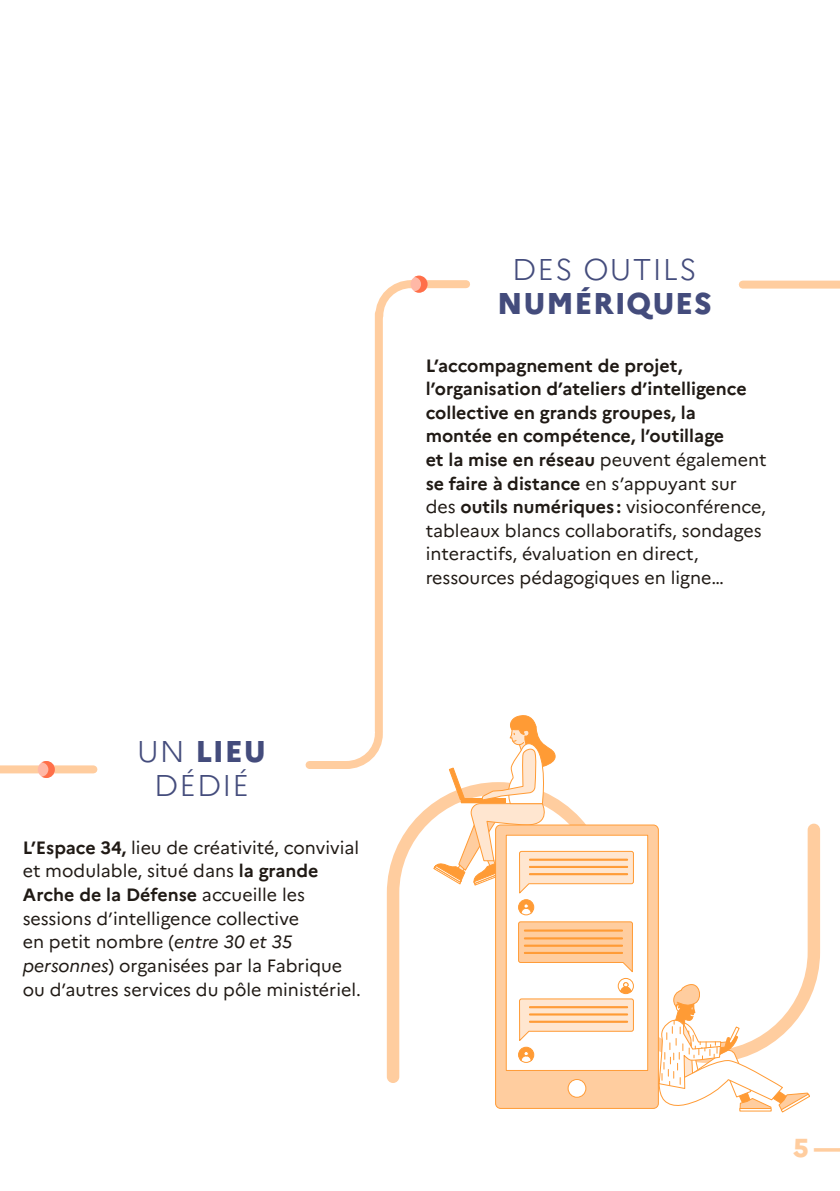
<style>
.page{position:relative;width:840px;height:1191px;background:#fff}
.page>*{position:absolute;margin:0;border:0;box-sizing:border-box;transform-origin:0 0}
.t1{font:300 30px/34px "Marianne";letter-spacing:.04em;color:#444c7c;text-align:center}
.t2{font:800 30px "Marianne";letter-spacing:.025em;color:#444c7c}
.t3{font:800 26px "Marianne";color:#ffcd9f}
.t4{font:700 17.8px/23.6px "Marianne";color:#201a15}
.t5{font:17.8px/23.6px "Marianne";color:#201a15}
.s1{font-weight:800}
.s2{font-weight:700}
.s3{font-style:italic}
.s4{font-weight:400}
</style>
<div class="page">
<svg style="left:386px;top:803px;width:433px;height:280px"></svg>
<div style="left:495px;top:825px;width:163px;height:283px;background:#ffcd9f;border-radius:5px"></div>
<div style="left:495px;top:824px;width:163px;height:285px;border:1px solid #ff9b35;border-radius:5px"></div>
<div style="left:506px;top:835px;width:141px;height:235px;background:#fff"></div>
<div style="left:505px;top:834px;width:142px;height:237px;border:1px solid #ff9b35"></div>
<div style="left:567px;top:1079px;width:18px;height:18px;background:#fff;border-radius:50%"></div>
<div style="left:567px;top:1079px;width:19px;height:18px;border:1px solid #ff9b35;border-radius:50%"></div>
<svg style="left:518px;top:921px;width:116px;height:142px"></svg>
<div style="left:523px;top:937px;width:99px;height:2px;border:1px solid #ff9b35"></div>
<div style="left:523px;top:929px;width:99px;height:2px;border:1px solid #ff9b35"></div>
<div style="left:523px;top:944px;width:99px;height:2px;border:1px solid #ff9b35"></div>
<div style="left:523px;top:952px;width:99px;height:2px;border:1px solid #ff9b35"></div>
<svg style="left:433px;top:715px;width:201px;height:200px"></svg>
<svg style="left:657px;top:979px;width:152px;height:133px"></svg>
<div style="left:309px;top:761px;width:38px;height:8px;background:#ffcd9f"></div>
<div style="left:0;top:765px;width:93px;height:8px;background:#ffcd9f"></div>
<div style="left:742px;top:280px;width:97px;height:8px;background:#ffcd9f"></div>
<div style="left:411px;top:280px;width:55px;height:8px;background:#ffcd9f"></div>
<div style="left:374px;top:314px;width:8px;height:417px;background:#ffcd9f"></div>
<svg style="left:347px;top:725px;width:36px;height:44px"></svg>
<div style="left:38px;top:761px;width:17px;height:17px;background:#ffb8a6;border-radius:50%"></div>
<svg style="left:42px;top:761px;width:13px;height:17px"></svg>
<svg style="left:374px;top:276px;width:53px;height:48px"></svg>
<h1 class="t1" style="left:137px;top:732px;width:130px">UN <span class="s1">LIEU<br></span>DÉDIÉ</h1>
<p class="t5" style="left:23px;top:835px;width:339px"><span class="s2">L’Espace 34,</span> lieu de créativité, convivial et modulable, situé dans <span class="s2">la grande Arche de la Défense</span> accueille les sessions d’intelligence collective<br>en petit nombre (<span class="s3">entre 30 et 35 personnes</span>) organisées par la Fabrique ou d’autres services du pôle ministériel.</p>
<h1 class="t1" style="left:512px;top:250px;width:186px">DES OUTILS</h1>
<h1 class="t2" style="left:497px;top:280px;width:216px">NUMÉRIQUES</h1>
<p class="t4" style="left:425px;top:353px;width:342px">L’accompagnement de projet, l’organisation d’ateliers d’intelligence collective en grands groupes, la montée en compétence, l’outillage<br>et la mise en réseau <span class="s4">peuvent également </span>se faire à distance <span class="s4">en s’appuyant sur des</span> outils numériques : <span class="s4">visioconférence, tableaux blancs collaboratifs, sondages interactifs, évaluation en direct, ressources pédagogiques en ligne…</span></p>
<h2 class="t3" style="left:792px;top:1128px;width:50px">5 —</h2>
</div>
